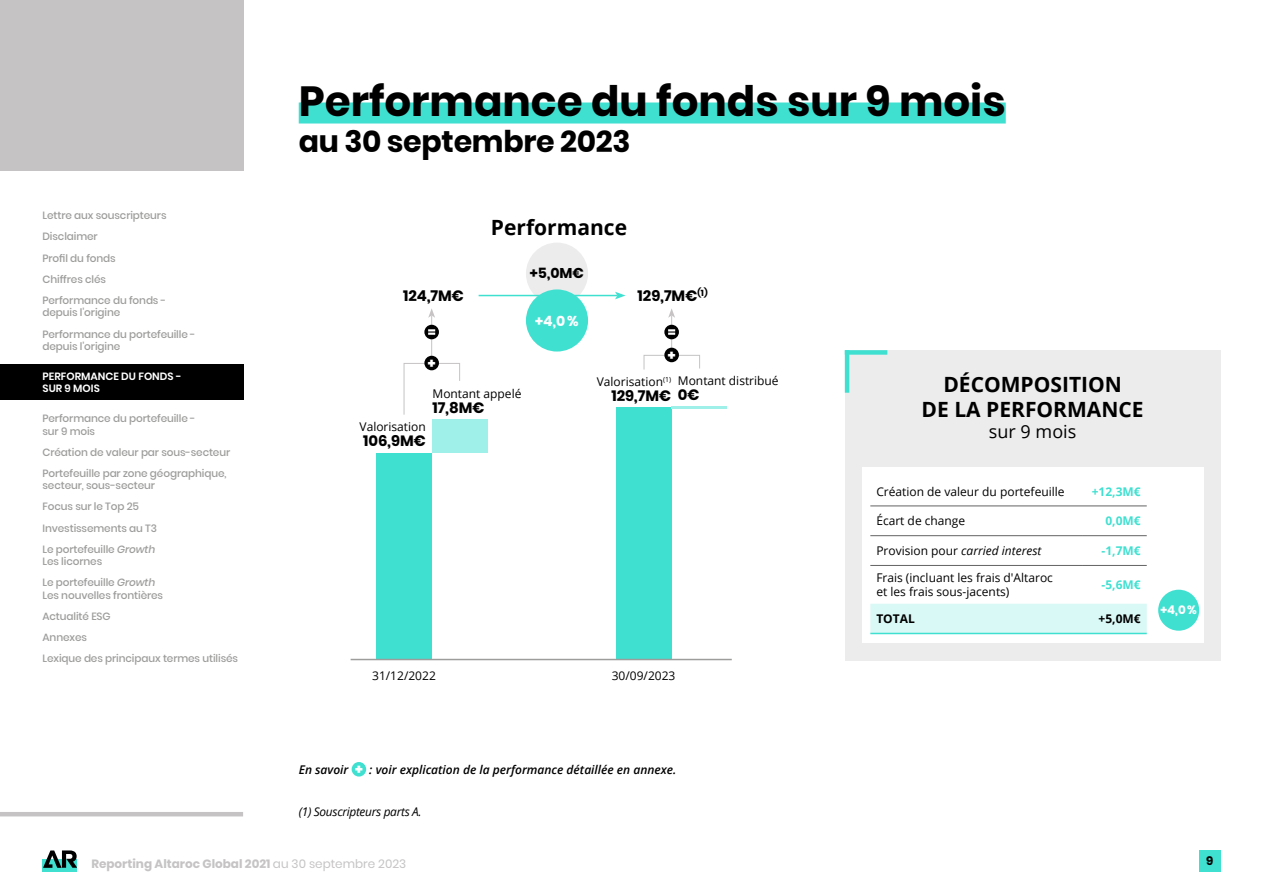
<style>
.page{position:relative;width:1263px;height:893px;background:#fff}
.page>*{position:absolute;margin:0;border:0;box-sizing:border-box;transform-origin:0 0}
.T1_noTDM{font:700 42px "Poppins";color:#000}
.T2{font:700 30px "Poppins";letter-spacing:-.01em;color:#000}
.t1{font:700 21px/25.2px "Open Sans";color:#000;text-align:center}
.t2{font:18px "Open Sans";color:#000}
.t3{font:700 15px "Poppins";color:#000}
.t4{font:700 14.25px "Poppins";color:#000}
.t5{font:700 14.25px "Poppins";color:#fff}
.SOMMAIRE_GEN{font:800 13.8px "Poppins";color:#fff}
.SOMMAIRE{font:12px/14.4px "Open Sans";color:#000}
.t6{font:italic 600 12px "Open Sans";color:#000}
.t7{font:700 12px "Poppins";color:#c5c3c4}
.SOMMAIRE-2{font:italic 12px "Open Sans";color:#000}
.SOMMAIRE-3{font:700 12px "Open Sans";color:#40e0d1}
.note_bdp{font:italic 12px "Open Sans";letter-spacing:-.025em;color:#000}
.SOMMAIRE-4{font:700 12px "Open Sans";color:#000}
.t8{font:700 12px "Poppins";color:#fff}
.t9{font:700 12px "Poppins";color:#000}
.SOMMAIRE-5{font:500 10.5px/12.6px "Poppins";letter-spacing:-.01em;color:#9d9d9c}
.SOMMAIRE_SURLIGNE{font:600 10.5px/12.6px "Poppins";color:#fff}
.s1{font-style:italic}
.s2{font-style:normal}
.s3{font-weight:400}
</style>
<div class="page">
<div style="left:0;top:0;width:243px;height:170px;background:#c5c3c4"></div>
<div style="left:1199px;top:850px;width:21px;height:22px;background:#40e0d1"></div>
<div style="left:43px;top:859px;width:34px;height:13px;background:#40e0d1"></div>
<svg style="left:43px;top:850px;width:34px;height:18px"></svg>
<hr style="left:0;top:812px;width:243px;height:4px;background:#c5c3c4">
<div style="left:0;top:364px;width:243px;height:36px;background:#000"></div>
<div style="left:299px;top:103px;width:707px;height:21px;background:#40e0d1"></div>
<div style="left:845px;top:350px;width:375px;height:310px;background:#ececec"></div>
<div style="left:845px;top:350px;width:42px;height:5px;background:#40e0d1"></div>
<hr style="left:845px;top:350px;width:4px;height:43px;background:#40e0d1">
<div style="left:862px;top:468px;width:341px;height:175px;background:#fff"></div>
<div style="left:870px;top:604px;width:277px;height:29px;background:#d9f9f6"></div>
<hr style="left:870px;top:505px;width:213px;height:1px;background:#636363">
<hr style="left:1083px;top:505px;width:64px;height:1px;background:#636363">
<hr style="left:870px;top:535px;width:213px;height:1px;background:#636363">
<hr style="left:1083px;top:535px;width:64px;height:1px;background:#636363">
<hr style="left:870px;top:565px;width:213px;height:1px;background:#636363">
<hr style="left:1083px;top:565px;width:64px;height:1px;background:#636363">
<hr style="left:870px;top:633px;width:213px;height:1px;background:#40e0d1">
<hr style="left:1083px;top:633px;width:64px;height:1px;background:#40e0d1">
<div style="left:1158px;top:590px;width:41px;height:41px;background:#40e0d1;border-radius:50%"></div>
<div style="left:526px;top:243px;width:62px;height:62px;background:#ececec;border-radius:50%"></div>
<div style="left:526px;top:289px;width:62px;height:63px;background:#40e0d1;border-radius:50%"></div>
<hr style="left:479px;top:295px;width:138px;height:1px;background:#40e0d1">
<svg style="left:615px;top:292px;width:10px;height:7px"></svg>
<div style="left:376px;top:453px;width:56px;height:206px;background:#40e0d1"></div>
<div style="left:616px;top:407px;width:55px;height:252px;background:#40e0d1"></div>
<div style="left:432px;top:419px;width:55px;height:34px;background:#9ff0e8"></div>
<hr style="left:671px;top:407px;width:55px;height:2px;background:#9ff0e8">
<hr style="left:351px;top:659px;width:381px;height:1px;background:#9d9d9c">
<div style="left:352px;top:762px;width:14px;height:14px;background:#40e0d1;border-radius:50%"></div>
<svg style="left:403px;top:363px;width:57px;height:52px"></svg>
<svg style="left:643px;top:355px;width:57px;height:15px"></svg>
<hr style="left:431px;top:315px;width:1px;height:44px;background:#c5c3c4">
<svg style="left:428px;top:308px;width:7px;height:10px"></svg>
<hr style="left:671px;top:315px;width:1px;height:44px;background:#c5c3c4">
<svg style="left:668px;top:308px;width:7px;height:10px"></svg>
<div style="left:424px;top:356px;width:15px;height:14px;background:#000;border-radius:50%"></div>
<div style="left:664px;top:348px;width:15px;height:14px;background:#000;border-radius:50%"></div>
<div style="left:424px;top:325px;width:15px;height:14px;background:#000;border-radius:50%"></div>
<svg style="left:428px;top:329px;width:7px;height:6px"></svg>
<div style="left:664px;top:325px;width:15px;height:14px;background:#000;border-radius:50%"></div>
<svg style="left:668px;top:329px;width:7px;height:6px"></svg>
<p class="SOMMAIRE-5" style="left:43px;top:209px;width:126px">Lettre aux souscripteurs</p>
<p class="SOMMAIRE-5" style="left:43px;top:231px;width:57px">Disclaimer</p>
<p class="SOMMAIRE-5" style="left:43px;top:252px;width:75px">Profil du fonds</p>
<p class="SOMMAIRE-5" style="left:43px;top:273px;width:65px">Chiffres clés</p>
<p class="SOMMAIRE-5" style="left:43px;top:294px;width:125px">Performance du fonds - depuis l'origine</p>
<p class="SOMMAIRE-5" style="left:43px;top:328px;width:154px">Performance du portefeuille - depuis l'origine</p>
<p class="SOMMAIRE_SURLIGNE" style="left:43px;top:370px;width:140px">PERFORMANCE DU FONDS -<br>SUR 9 MOIS</p>
<p class="SOMMAIRE-5" style="left:43px;top:412px;width:154px">Performance du portefeuille - sur 9 mois</p>
<p class="SOMMAIRE-5" style="left:43px;top:446px;width:189px">Création de valeur par sous-secteur</p>
<p class="SOMMAIRE-5" style="left:43px;top:467px;width:185px">Portefeuille par zone géographique, secteur, sous-secteur</p>
<p class="SOMMAIRE-5" style="left:43px;top:500px;width:98px">Focus sur le Top 25</p>
<p class="SOMMAIRE-5" style="left:43px;top:522px;width:116px">Investissements au T3</p>
<p class="SOMMAIRE-5" style="left:43px;top:543px;width:114px">Le portefeuille <span class="s1">Growth<br></span>Les licornes</p>
<p class="SOMMAIRE-5" style="left:43px;top:576px;width:122px">Le portefeuille <span class="s1">Growth<br></span>Les nouvelles frontières</p>
<p class="SOMMAIRE-5" style="left:43px;top:610px;width:70px">Actualité ESG</p>
<p class="SOMMAIRE-5" style="left:43px;top:631px;width:46px">Annexes</p>
<p class="SOMMAIRE-5" style="left:43px;top:652px;width:197px">Lexique des principaux termes utilisés</p>
<p class="T1_noTDM" style="left:299px;top:77px;width:708px">Performance du fonds sur 9 mois</p>
<p class="T2" style="left:299px;top:124px;width:333px">au 30 septembre 2023</p>
<p class="t1" style="left:491px;top:214px;width:138px">Performance</p>
<p class="t4" style="left:530px;top:265px;width:56px">+5,0M€</p>
<p class="t5" style="left:535px;top:313px;width:45px">+4,0%</p>
<p class="t3" style="left:403px;top:287px;width:62px">124,7M€</p>
<p class="t3" style="left:638px;top:287px;width:72px">129,7M€<sup>(1)</sup></p>
<p class="SOMMAIRE_GEN" style="left:428px;top:355px;width:9px">+</p>
<p class="SOMMAIRE_GEN" style="left:668px;top:347px;width:9px">+</p>
<p class="SOMMAIRE" style="left:597px;top:374px;width:76px">Valorisation<sup>(1)</sup></p>
<p class="SOMMAIRE" style="left:678px;top:373px;width:102px">Montant distribué</p>
<p class="SOMMAIRE" style="left:432px;top:386px;width:90px">Montant appelé</p>
<p class="t3" style="left:611px;top:387px;width:90px">129,7M€ 0€</p>
<p class="t3" style="left:432px;top:399px;width:53px">17,8M€</p>
<p class="SOMMAIRE" style="left:359px;top:420px;width:68px">Valorisation</p>
<p class="t3" style="left:363px;top:432px;width:64px">106,9M€</p>
<p class="SOMMAIRE" style="left:372px;top:668px;width:65px">31/12/2022</p>
<p class="SOMMAIRE" style="left:612px;top:668px;width:65px">30/09/2023</p>
<p class="t1" style="left:922px;top:371px;width:223px">DÉCOMPOSITION<br>DE LA PERFORMANCE</p>
<p class="t2" style="left:989px;top:419px;width:89px">sur 9 mois</p>
<p class="SOMMAIRE" style="left:876px;top:484px;width:190px">Création de valeur du portefeuille</p>
<p class="SOMMAIRE-3" style="left:1092px;top:483px;width:51px">+12,3M€</p>
<p class="SOMMAIRE" style="left:876px;top:513px;width:90px">Écart de change</p>
<p class="SOMMAIRE-3" style="left:1105px;top:513px;width:37px">0,0M€</p>
<p class="SOMMAIRE-2" style="left:876px;top:543px;width:167px"><span class="s2">Provision pour</span> carried interest</p>
<p class="SOMMAIRE-3" style="left:1101px;top:542px;width:41px">-1,7M€</p>
<p class="SOMMAIRE" style="left:876px;top:570px;width:178px">Frais (incluant les frais d'Altaroc et les frais sous-jacents)</p>
<p class="SOMMAIRE-3" style="left:1101px;top:576px;width:41px">-5,6M€</p>
<p class="SOMMAIRE-4" style="left:876px;top:610px;width:40px">TOTAL</p>
<p class="SOMMAIRE-4" style="left:1098px;top:610px;width:44px">+5,0M€</p>
<p class="t8" style="left:1160px;top:603px;width:38px">+4,0%</p>
<p class="t6" style="left:299px;top:761px;width:51px">En savoir</p>
<p class="SOMMAIRE_GEN" style="left:355px;top:761px;width:9px">+</p>
<p class="t6" style="left:369px;top:761px;width:309px">: voir explication de la performance détaillée en annexe.</p>
<p class="note_bdp" style="left:299px;top:804px;width:124px">(1) Souscripteurs parts A.</p>
<p class="t7" style="left:91px;top:857px;width:316px">Reporting Altaroc Global 2021 <span class="s3">au 30 septembre 2023</span></p>
<p class="t9" style="left:1206px;top:853px;width:9px">9</p>
</div>
